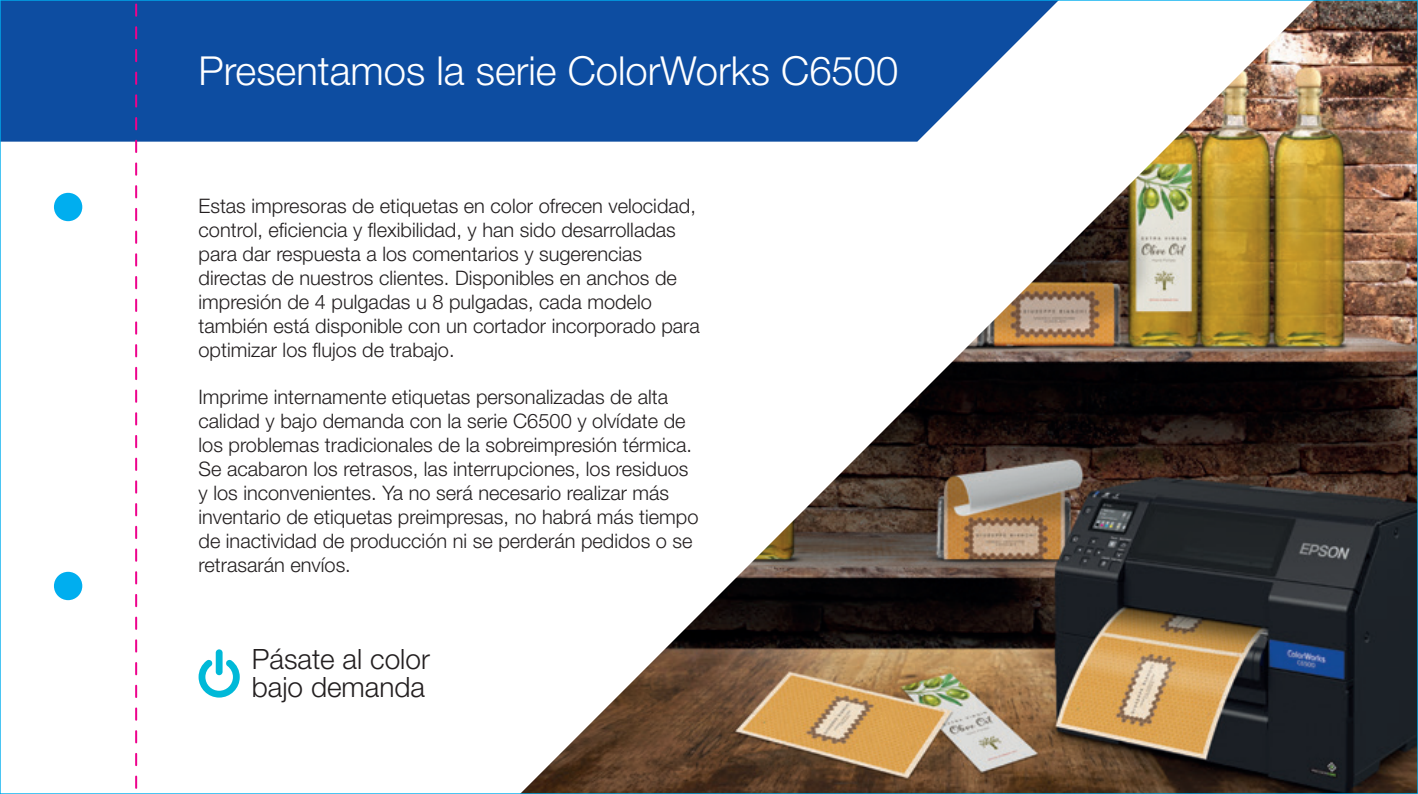
<style>
.page{position:relative;width:1418px;height:794px;background:#fff}
.page>*{position:absolute;margin:0;border:0;box-sizing:border-box;transform-origin:0 0}
.t1{font:300 40px "Helvetica Neue LT Pro";color:#fff}
.t2{font:300 28px/28px "Helvetica Neue LT Pro";color:#231f20}
.t3{font:300 20px/24px "Helvetica Neue LT Pro";color:#231f20}
</style>
<div class="page">
<img style="left:522px;top:2px;width:893px;height:790px">
<svg style="left:2px;top:2px;width:1056px;height:140px;background:#1d59a7"></svg>
<svg style="left:198px;top:649px;width:42px;height:48px"></svg>
<svg style="left:135px;top:4px;width:2px;height:40px"></svg>
<svg style="left:135px;top:50px;width:2px;height:739px"></svg>
<div style="left:54px;top:193px;width:28px;height:28px;background:#00aeef;border-radius:50%"></div>
<div style="left:54px;top:572px;width:28px;height:28px;background:#00aeef;border-radius:50%"></div>
<p class="t1" style="left:198px;top:47px;width:701px">Presentamos la serie ColorWorks C6500</p>
<p class="t3" style="left:198px;top:193px;width:503px">Estas impresoras de etiquetas en color ofrecen velocidad, control, eficiencia y flexibilidad, y han sido desarrolladas para dar respuesta a los comentarios y sugerencias directas de nuestros clientes. Disponibles en anchos de impresión de 4 pulgadas u 8 pulgadas, cada modelo también está disponible con un cortador incorporado para optimizar los flujos de trabajo.</p>
<p class="t3" style="left:198px;top:384px;width:501px">Imprime internamente etiquetas personalizadas de alta calidad y bajo demanda con la serie C6500 y olvídate de los problemas tradicionales de la sobreimpresión térmica.<br>Se acabaron los retrasos, las interrupciones, los residuos y los inconvenientes. Ya no será necesario realizar más inventario de etiquetas preimpresas, no habrá más tiempo de inactividad de producción ni se perderán pedidos o se retrasarán envíos.</p>
<p class="t2" style="left:252px;top:645px;width:179px">Pásate al color bajo demanda</p>
</div>
